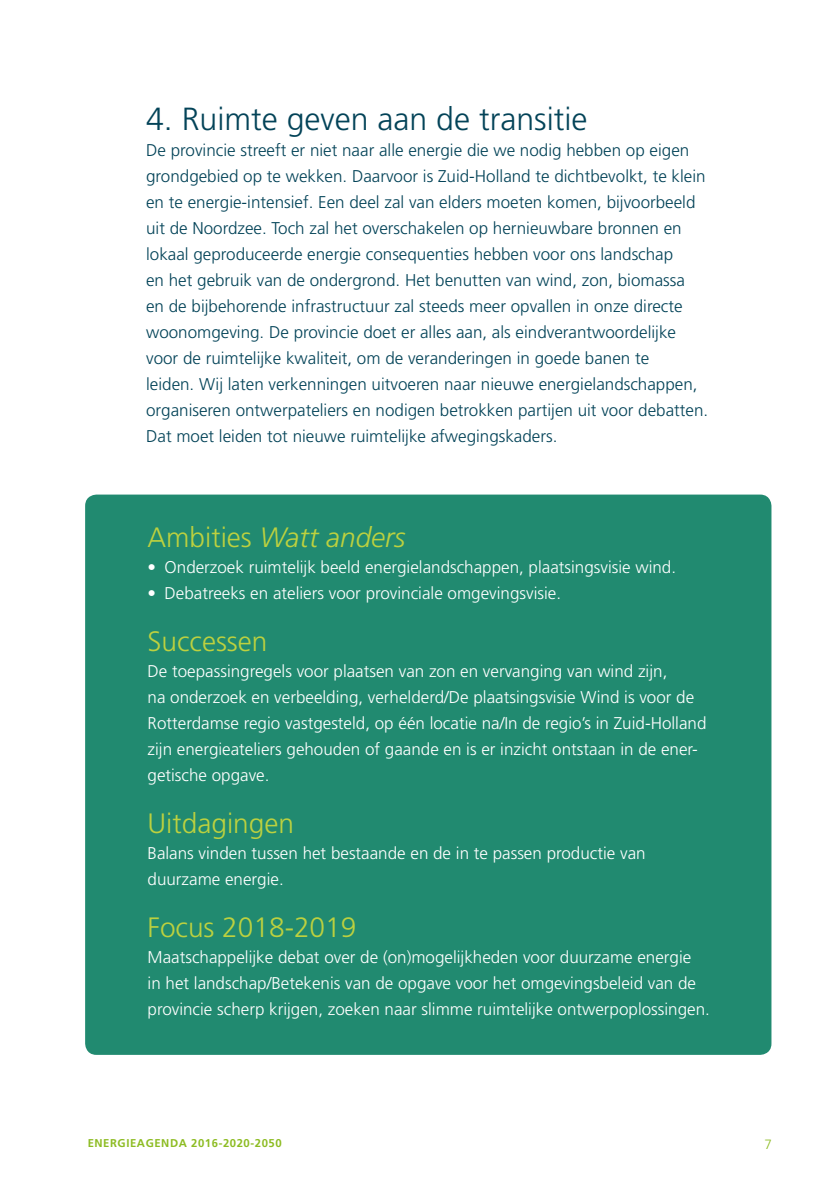
<style>
.page{position:relative;width:840px;height:1191px;background:#fff}
.page>*{position:absolute;margin:0;border:0;box-sizing:border-box;transform-origin:0 0}
.t1{font:300 32px "Frutiger LT Std";color:#034358}
.t2{font:300 28px "Frutiger LT Std";color:#bdd13f}
.t3{font:italic 300 28px "Frutiger LT Std";color:#bdd13f}
.t4{font:300 17px/26px "Frutiger LT Std";color:#034358}
.t5{font:300 17px/26px "Frutiger LT Std";color:#fff}
.t6{font:300 13.4px "Frutiger LT Std";color:#8dbc23}
.t7{font:700 11.4px "Frutiger LT Std";letter-spacing:.05em;color:#8dbc23}
.s1{font-style:normal}
</style>
<div class="page">
<div style="left:85px;top:494px;width:686px;height:560px;background:#218a70;border-radius:11px"></div>
<h1 class="t1" style="left:146px;top:101px;width:442px">4. Ruimte geven aan de transitie</h1>
<p class="t4" style="left:146px;top:138px;width:563px">De provincie streeft er niet naar alle energie die we nodig hebben op eigen grondgebied op te wekken. Daarvoor is Zuid-Holland te dichtbevolkt, te klein en te energie-intensief. Een deel zal van elders moeten komen, bijvoorbeeld uit de Noordzee. Toch zal het overschakelen op hernieuwbare bronnen en lokaal geproduceerde energie consequenties hebben voor ons landschap<br>en het gebruik van de ondergrond. Het benutten van wind, zon, biomassa<br>en de bijbehorende infrastructuur zal steeds meer opvallen in onze directe woonomgeving. De provincie doet er alles aan, als eindverantwoordelijke voor de ruimtelijke kwaliteit, om de veranderingen in goede banen te<br>leiden. Wij laten verkenningen uitvoeren naar nieuwe energielandschappen, organiseren ontwerpateliers en nodigen betrokken partijen uit voor debatten.<br>Dat moet leiden tot nieuwe ruimtelijke afwegingskaders.</p>
<h2 class="t3" style="left:147px;top:521px;width:259px"><span class="s1">Ambities</span> Watt anders</h2>
<p class="t5" style="left:147px;top:554px;width:530px">• Onderzoek ruimtelijk beeld energielandschappen, plaatsingsvisie wind.</p>
<p class="t5" style="left:147px;top:580px;width:415px">• Debatreeks en ateliers voor provinciale omgevingsvisie.</p>
<h2 class="t2" style="left:147px;top:625px;width:121px">Successen</h2>
<p class="t5" style="left:147px;top:658px;width:560px">De toepassingregels voor plaatsen van zon en vervanging van wind zijn,<br>na onderzoek en verbeelding, verhelderd/De plaatsingsvisie Wind is voor de Rotterdamse regio vastgesteld, op één locatie na/In de regio’s in Zuid-Holland zijn energieateliers gehouden of gaande en is er inzicht ontstaan in de ener&shy;getische opgave.</p>
<h2 class="t2" style="left:147px;top:807px;width:148px">Uitdagingen</h2>
<p class="t5" style="left:147px;top:840px;width:499px">Balans vinden tussen het bestaande en de in te passen productie van duurzame energie.</p>
<h2 class="t2" style="left:147px;top:911px;width:210px">Focus 2018-2019</h2>
<p class="t5" style="left:147px;top:944px;width:563px">Maatschappelijke debat over de (on)mogelijkheden voor duurzame energie<br>in het landschap/Betekenis van de opgave voor het omgevingsbeleid van de provincie scherp krijgen, zoeken naar slimme ruimtelijke ontwerpoplossingen.</p>
<p class="t7" style="left:88px;top:1136px;width:195px">ENERGIEAGENDA 2016-2020-2050</p>
<p class="t6" style="left:764px;top:1136px;width:9px">7</p>
</div>
